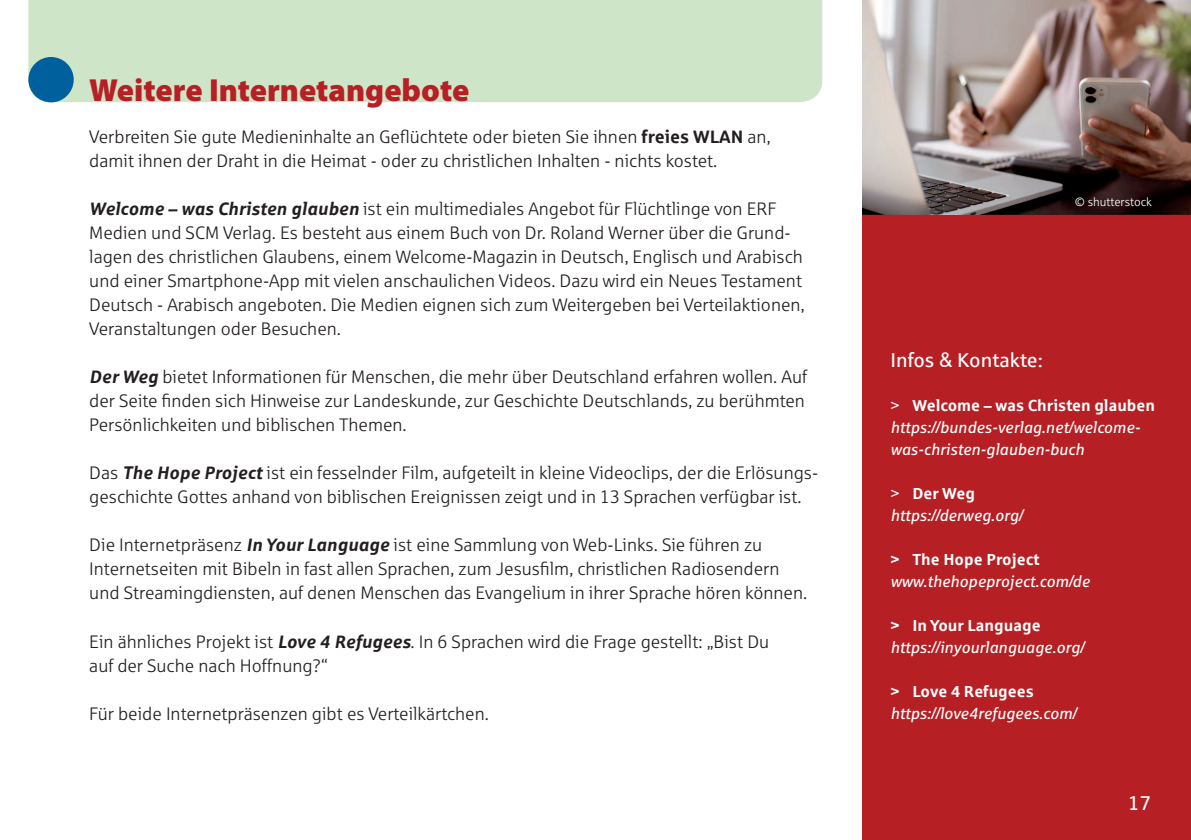
<style>
.page{position:relative;width:1191px;height:840px;background:#fff}
.page>*{position:absolute;margin:0;border:0;box-sizing:border-box;transform-origin:0 0}
.t1{font:900 32px "Myriad Pro";color:#b62024}
.t2{font:20px "Sparkasse Rg";color:#fff}
.t3{font:18px/24px "Sparkasse Lt";color:#231f20}
.t4{font:italic 16px/22px "Sparkasse Rg";color:#fff}
.t5{font:700 16px "Sparkasse Rg";color:#fff}
.t6{font:12px "Sparkasse Lt";color:#fff}
.s1{font-family:"Sparkasse Rg";font-weight:700}
.s2{font-family:"Sparkasse Rg";font-weight:700;font-style:italic}
.s3{font-style:normal}
.s4{font-weight:700;font-style:normal}
</style>
<div class="page">
<div style="left:862px;top:0;width:329px;height:839px;background:#b62024"></div>
<div style="left:28px;top:0;width:794px;height:102px;background:#cfe5c7"></div>
<div style="left:28px;top:57px;width:46px;height:45px;background:#00609d;border-radius:50%"></div>
<img style="left:862px;top:0;width:329px;height:214px">
<h1 class="t1" style="left:89px;top:72px;width:382px">Weitere Internetangebote</h1>
<p class="t3" style="left:89px;top:124px;width:683px">Verbreiten Sie gute Medieninhalte an Geflüchtete oder bieten Sie ihnen <span class="s1">freies WLAN</span> an, damit ihnen der Draht in die Heimat - oder zu christlichen Inhalten - nichts kostet.</p>
<p class="t3" style="left:89px;top:196px;width:717px"><span class="s2">Welcome – was Christen glauben</span> ist ein multimediales Angebot für Flüchtlinge von ERF Medien und SCM Verlag. Es besteht aus einem Buch von Dr. Roland Werner über die Grund&shy;lagen des christlichen Glaubens, einem Welcome-Magazin in Deutsch, Englisch und Arabisch und einer Smartphone-App mit vielen anschaulichen Videos. Dazu wird ein Neues Testament Deutsch - Arabisch angeboten. Die Medien eignen sich zum Weitergeben bei Verteilaktionen, Veranstaltungen oder Besuchen.</p>
<p class="t3" style="left:89px;top:364px;width:719px"><span class="s2">Der Weg</span> bietet Informationen für Menschen, die mehr über Deutschland erfahren wollen. Auf der Seite finden sich Hinweise zur Landeskunde, zur Geschichte Deutschlands, zu berühmten<br>Persönlichkeiten und biblischen Themen.</p>
<p class="t3" style="left:89px;top:460px;width:730px">Das <span class="s2">The Hope Project</span> ist ein fesselnder Film, aufgeteilt in kleine Videoclips, der die Erlösungs&shy;geschichte Gottes anhand von biblischen Ereignissen zeigt und in 13 Sprachen verfügbar ist.</p>
<p class="t3" style="left:89px;top:532px;width:719px">Die Internetpräsenz <span class="s2">In Your Language</span> ist eine Sammlung von Web-Links. Sie führen zu<br>Internetseiten mit Bibeln in fast allen Sprachen, zum Jesusfilm, christlichen Radiosendern und Streamingdiensten, auf denen Menschen das Evangelium in ihrer Sprache hören können.</p>
<p class="t3" style="left:89px;top:628px;width:681px">Ein ähnliches Projekt ist <span class="s2">Love 4 Refugees</span>. In 6 Sprachen wird die Frage gestellt: „Bist Du auf der Suche nach Hoffnung?“</p>
<p class="t3" style="left:89px;top:700px;width:401px">Für beide Internetpräsenzen gibt es Verteilkärtchen.</p>
<p class="t6" style="left:1074px;top:195px;width:79px">© shutterstock</p>
<p class="t2" style="left:890px;top:347px;width:154px">Infos &amp; Kontakte:</p>
<p class="t4" style="left:890px;top:393px;width:266px"><span class="s3">&gt;</span> <span class="s4">Welcome – was Christen glauben </span>https://bundes-verlag.net/welcome&shy;was-christen-glauben-buch</p>
<p class="t4" style="left:890px;top:481px;width:134px"><span class="s3">&gt;</span> <span class="s4">Der Weg </span>https://derweg.org/</p>
<p class="t5" style="left:890px;top:549px;width:151px">&gt; The Hope Project</p>
<p class="t4" style="left:890px;top:569px;width:201px">www.thehopeproject.com/de</p>
<p class="t5" style="left:890px;top:615px;width:152px">&gt; In Your Language</p>
<p class="t4" style="left:890px;top:635px;width:195px">https://inyourlanguage.org/</p>
<p class="t5" style="left:890px;top:681px;width:145px">&gt; Love 4 Refugees</p>
<p class="t4" style="left:890px;top:701px;width:188px">https://love4refugees.com/</p>
<p class="t2" style="left:1128px;top:789px;width:25px">17</p>
</div>
